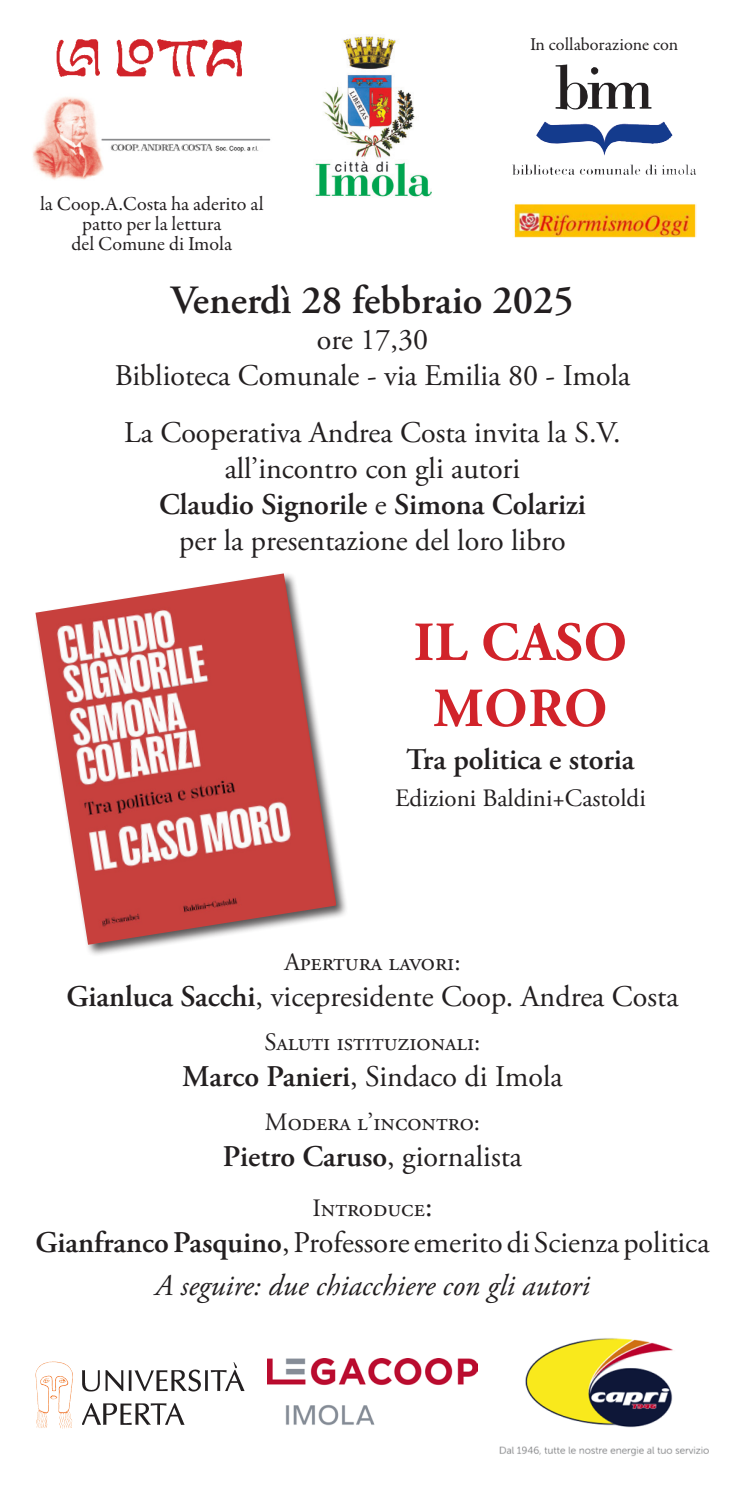
<style>
.page{position:relative;width:745px;height:1489px;background:#fff}
.page>*{position:absolute;margin:0;border:0;box-sizing:border-box;transform-origin:0 0}
.t1{font:700 55px "Adobe Garamond Pro";letter-spacing:.015em;color:#d1232a}
.t2{font:600 40px "Adobe Garamond Pro";color:#231f20}
.t3{font:30px "Adobe Garamond Pro";color:#231f20}
.t4{font:600 30px "Adobe Garamond Pro";color:#231f20}
.t5{font:italic 30px "Adobe Garamond Pro";color:#231f20}
.t6{font:25px "Adobe Garamond Pro";color:#231f20}
.t7{font:20px/20px "Garamond Premr Pro";letter-spacing:-.005em;color:#231f20;text-align:center}
.t8{font:18.25px "Garamond Premr Pro";color:#231f20}
.s1{font-weight:400}
.s2{font-weight:600}
.s3{font-size:30px}
</style>
<div class="page">
<img style="left:33px;top:97px;width:238px;height:83px">
<img style="left:56px;top:39px;width:186px;height:38px">
<img style="left:499px;top:1338px;width:210px;height:119px">
<img style="left:35px;top:1361px;width:17px;height:24px">
<img style="left:82px;top:1403px;width:103px;height:22px">
<img style="left:82px;top:1362px;width:163px;height:30px">
<div style="left:34px;top:571px;width:315px;height:385px;background:#231f20;opacity:.75"></div>
<img style="left:35px;top:573px;width:301px;height:371px">
<img style="left:555px;top:64px;width:107px;height:61px">
<img style="left:514px;top:204px;width:181px;height:34px">
<img style="left:315px;top:36px;width:116px;height:161px">
<img style="left:267px;top:1358px;width:210px;height:68px">
<p class="t7" style="left:40px;top:194px;width:225px">la Coop.A.Costa ha aderito al patto per la lettura</p>
<p class="t7" style="left:71px;top:234px;width:162px">del Comune di Imola</p>
<p class="t8" style="left:529px;top:33px;width:150px">In collaborazione con</p>
<p class="t2" style="left:171px;top:277px;width:404px">Venerdì 28 febbraio 2025</p>
<p class="t3" style="left:316px;top:322px;width:113px">ore 17,30</p>
<p class="t3" style="left:115px;top:358px;width:517px">Biblioteca Comunale - via Emilia 80 - Imola</p>
<p class="t3" style="left:124px;top:415px;width:497px">La Cooperativa Andrea Costa invita la S.V.</p>
<p class="t3" style="left:224px;top:451px;width:297px">all’incontro con gli autori</p>
<p class="t4" style="left:159px;top:487px;width:428px">Claudio Signorile <span class="s1">e</span> Simona Colarizi</p>
<p class="t3" style="left:179px;top:523px;width:388px">per la presentazione del loro libro</p>
<p class="t1" style="left:413px;top:610px;width:215px">IL CASO</p>
<p class="t1" style="left:433px;top:676px;width:175px">MORO</p>
<p class="t4" style="left:406px;top:742px;width:229px">Tra politica e storia</p>
<p class="t6" style="left:395px;top:783px;width:252px">Edizioni Baldini+Castoldi</p>
<p class="t6" style="left:284px;top:946px;width:178px">Apertura lavori:</p>
<p class="t3" style="left:66px;top:978px;width:613px"><span class="s2">Gianluca Sacchi</span>, vicepresidente Coop. Andrea Costa</p>
<p class="t6" style="left:264px;top:1026px;width:217px">Saluti istituzionali:</p>
<p class="t3" style="left:182px;top:1058px;width:382px"><span class="s2">Marco Panieri</span>, Sindaco di Imola</p>
<p class="t6" style="left:265px;top:1106px;width:216px">Modera l’incontro:</p>
<p class="t4" style="left:223px;top:1139px;width:301px">Pietro Caruso<span class="s1">, giornalista</span></p>
<p class="t6" style="left:312px;top:1193px;width:121px">Introduce<span class="s3">:</span></p>
<p class="t3" style="left:35px;top:1224px;width:675px"><span class="s2">Gianfranco Pasquino</span>, Professore emerito di Scienza politica</p>
<p class="t5" style="left:155px;top:1267px;width:436px">A seguire: due chiacchiere con gli autori</p>
</div>
